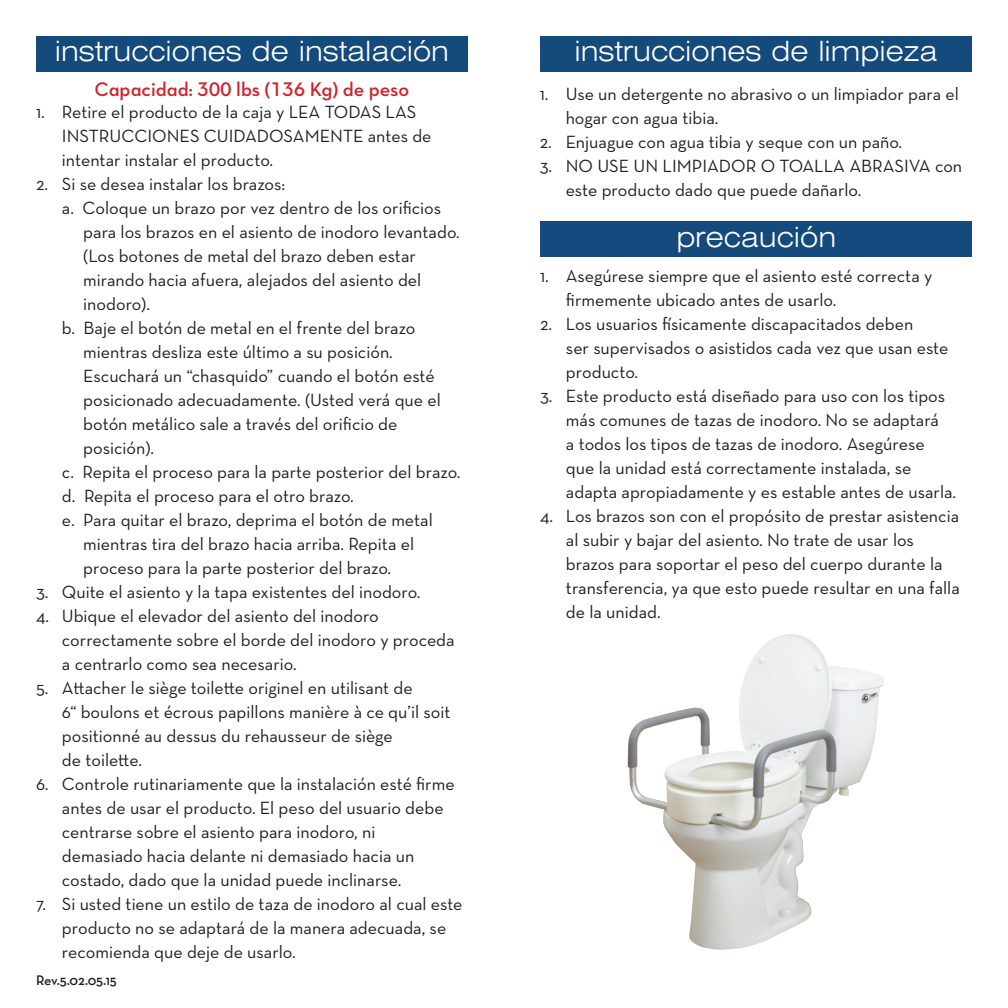
<style>
.page{position:relative;width:1008px;height:1008px;background:#fff}
.page>*{position:absolute;margin:0;border:0;box-sizing:border-box;transform-origin:0 0}
.t1{font:300 expanded 28px "Swiss 721 BT";color:#fff}
.t2{font:20px "Neutra Text TFPS Demi Alt";color:#d1232a}
.t3{font:18px/24px "Neutraface Text";color:#231f20}
.t4{font:14px "Neutraface Text TT Demi Alt";letter-spacing:-.015em;color:#231f20}
</style>
<div class="page">
<div style="left:36px;top:36px;width:432px;height:35px;background:#144a7c"></div>
<div style="left:540px;top:36px;width:432px;height:35px;background:#144a7c"></div>
<img style="left:628px;top:634px;width:256px;height:316px">
<div style="left:540px;top:221px;width:432px;height:35px;background:#144a7c"></div>
<h1 class="t1" style="left:55px;top:35px;width:396px">instrucciones de instalación</h1>
<p class="t2" style="left:94px;top:76px;width:316px">Capacidad: 300 lbs (136 Kg) de peso</p>
<p class="t3" style="left:62px;top:100px;width:371px;text-indent:-26px">1. Retire el producto de la caja y LEA TODAS LAS<br>INSTRUCCIONES CUIDADOSAMENTE antes de intentar instalar el producto.</p>
<p class="t3" style="left:36px;top:172px;width:251px">2. Si se desea instalar los brazos:</p>
<p class="t3" style="left:62px;top:196px;width:381px">a. Coloque un brazo por vez dentro de los orificios</p>
<p class="t3" style="left:83px;top:220px;width:378px">para los brazos en el asiento de inodoro levantado.</p>
<p class="t3" style="left:83px;top:244px;width:334px">(Los botones de metal del brazo deben estar</p>
<p class="t3" style="left:83px;top:268px;width:340px">mirando hacia afuera, alejados del asiento del</p>
<p class="t3" style="left:83px;top:292px;width:68px">inodoro).</p>
<p class="t3" style="left:62px;top:316px;width:355px">b. Baje el botón de metal en el frente del brazo</p>
<p class="t3" style="left:83px;top:340px;width:311px">mientras desliza este último a su posición.</p>
<p class="t3" style="left:83px;top:364px;width:353px">Escuchará un “chasquido” cuando el botón esté</p>
<p class="t3" style="left:83px;top:388px;width:359px">posicionado adecuadamente. (Usted verá que el</p>
<p class="t3" style="left:83px;top:412px;width:316px">botón metálico sale a través del orificio de</p>
<p class="t3" style="left:83px;top:436px;width:72px">posición).</p>
<p class="t3" style="left:62px;top:460px;width:400px">c. Repita el proceso para la parte posterior del brazo.</p>
<p class="t3" style="left:62px;top:484px;width:293px">d. Repita el proceso para el otro brazo.</p>
<p class="t3" style="left:62px;top:508px;width:372px">e. Para quitar el brazo, deprima el botón de metal</p>
<p class="t3" style="left:83px;top:532px;width:332px">mientras tira del brazo hacia arriba. Repita el</p>
<p class="t3" style="left:83px;top:556px;width:309px">proceso para la parte posterior del brazo.</p>
<p class="t3" style="left:36px;top:580px;width:386px">3. Quite el asiento y la tapa existentes del inodoro.</p>
<p class="t3" style="left:62px;top:604px;width:394px;text-indent:-26px">4. Ubique el elevador del asiento del inodoro correctamente sobre el borde del inodoro y proceda a centrarlo como sea necesario.</p>
<p class="t3" style="left:62px;top:676px;width:390px;text-indent:-26px">5. Attacher le siège toilette originel en utilisant de<br>6“ boulons et écrous papillons manière à ce qu’il soit positionné au dessus du rehausseur de siège<br>de toilette.</p>
<p class="t3" style="left:62px;top:772px;width:394px;text-indent:-26px">6. Controle rutinariamente que la instalación esté firme antes de usar el producto. El peso del usuario debe centrarse sobre el asiento para inodoro, ni demasiado hacia delante ni demasiado hacia un costado, dado que la unidad puede inclinarse.</p>
<p class="t3" style="left:62px;top:892px;width:402px;text-indent:-26px">7. Si usted tiene un estilo de taza de inodoro al cual este producto no se adaptará de la manera adecuada, se recomienda que deje de usarlo.</p>
<p class="t4" style="left:36px;top:971px;width:82px">Rev.5.02.05.15</p>
<h1 class="t1" style="left:574px;top:35px;width:365px">instrucciones de limpieza</h1>
<p class="t3" style="left:566px;top:82px;width:395px;text-indent:-26px">1. Use un detergente no abrasivo o un limpiador para el hogar con agua tibia.</p>
<p class="t3" style="left:540px;top:130px;width:364px">2. Enjuague con agua tibia y seque con un paño.</p>
<p class="t3" style="left:566px;top:154px;width:398px;text-indent:-26px">3. NO USE UN LIMPIADOR O TOALLA ABRASIVA con este producto dado que puede dañarlo.</p>
<h1 class="t1" style="left:676px;top:220px;width:161px">precaución</h1>
<p class="t3" style="left:566px;top:264px;width:368px;text-indent:-26px">1. Asegúrese siempre que el asiento esté correcta y firmemente ubicado antes de usarlo.</p>
<p class="t3" style="left:566px;top:312px;width:384px;text-indent:-26px">2. Los usuarios físicamente discapacitados deben<br>ser supervisados o asistidos cada vez que usan este producto.</p>
<p class="t3" style="left:566px;top:384px;width:392px;text-indent:-26px">3. Este producto está diseñado para uso con los tipos más comunes de tazas de inodoro. No se adaptará<br>a todos los tipos de tazas de inodoro. Asegúrese que la unidad está correctamente instalada, se adapta apropiadamente y es estable antes de usarla.</p>
<p class="t3" style="left:566px;top:504px;width:395px;text-indent:-26px">4. Los brazos son con el propósito de prestar asistencia al subir y bajar del asiento. No trate de usar los brazos para soportar el peso del cuerpo durante la transferencia, ya que esto puede resultar en una falla de la unidad.</p>
</div>
